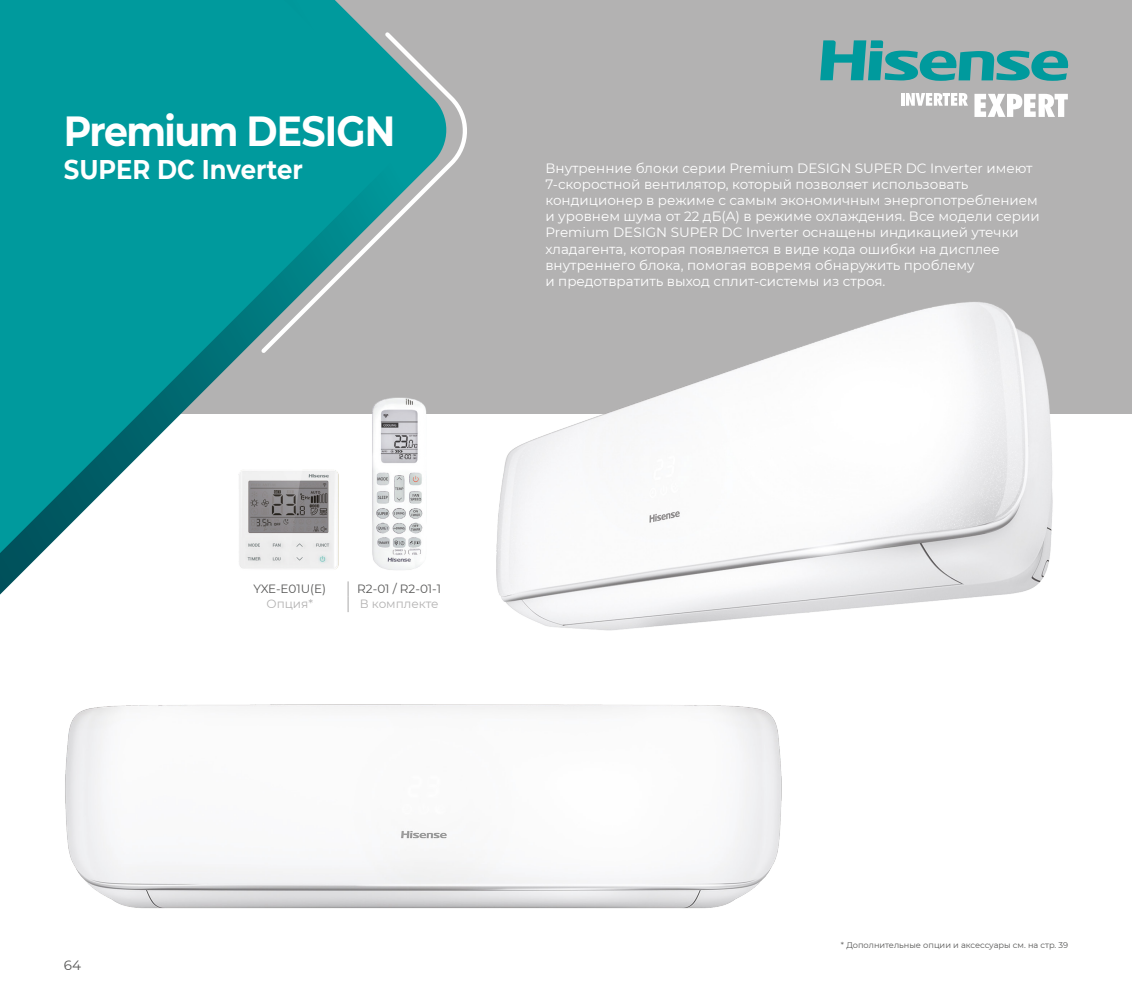
<style>
.page{position:relative;width:1132px;height:991px;background:#fff}
.page>*{position:absolute;margin:0;border:0;box-sizing:border-box;transform-origin:0 0}
.t1{font:700 42px "Montserrat";letter-spacing:-.04em;color:#fff;scale:.9 1}
.t2{font:700 27px "Montserrat";color:#fff;scale:.9 1}
.t3{font:13.5px/16.2px "Montserrat";color:#fff}
.t4{font:13.5px "Montserrat";color:#575756}
.t5{font:12px "Montserrat";color:#575756}
.t6{font:12px "Montserrat";color:#b3b2b2}
.t7{font:8.25px "Montserrat";color:#575756}
</style>
<div class="page">
<div style="left:0;top:0;width:1131px;height:413px;background:#b3b2b2"></div>
<svg style="left:0;top:0;width:363px;height:607px;fill:#009a9d"></svg>
<svg style="left:257px;top:28px;width:210px;height:329px"></svg>
<svg style="left:974px;top:94px;width:93px;height:23px"></svg>
<svg style="left:901px;top:93px;width:3px;height:13px"></svg>
<svg style="left:906px;top:93px;width:61px;height:13px"></svg>
<svg style="left:820px;top:40px;width:249px;height:41px"></svg>
<img style="left:473px;top:302px;width:617px;height:329px">
<img style="left:65px;top:704px;width:717px;height:205px">
<img style="left:362px;top:396px;width:70px;height:175px">
<img style="left:238px;top:468px;width:101px;height:103px">
<svg style="left:347px;top:581px;width:1px;height:31px"></svg>
<h1 class="t1" style="left:64px;top:101px;width:370px">Premium DESIGN</h1>
<h2 class="t2" style="left:64px;top:150px;width:267px">SUPER DC Inverter</h2>
<p class="t3" style="left:545px;top:159px;width:495px">Внутренние блоки серии Premium DESIGN SUPER DC Inverter имеют 7-скоростной вентилятор, который позволяет использовать кондиционер в режиме с самым экономичным энергопотреблением и уровнем шума от 22 дБ(A) в режиме охлаждения. Все модели серии Premium DESIGN SUPER DC Inverter оснащены индикацией утечки хладагента, которая появляется в виде кода ошибки на дисплее внутреннего блока, помогая вовремя обнаружить проблему<br>и предотвратить выход сплит-системы из строя.</p>
<p class="t5" style="left:253px;top:580px;width:74px">YXE-E01U(E)</p>
<p class="t5" style="left:357px;top:580px;width:85px">R2-01 / R2-01-1</p>
<p class="t6" style="left:266px;top:596px;width:48px">Опция*</p>
<p class="t6" style="left:359px;top:596px;width:80px">В комплекте</p>
<p class="t4" style="left:64px;top:955px;width:19px">64</p>
<p class="t7" style="left:840px;top:939px;width:228px">* Дополнительные опции и аксессуары см. на стр. 39</p>
</div>
